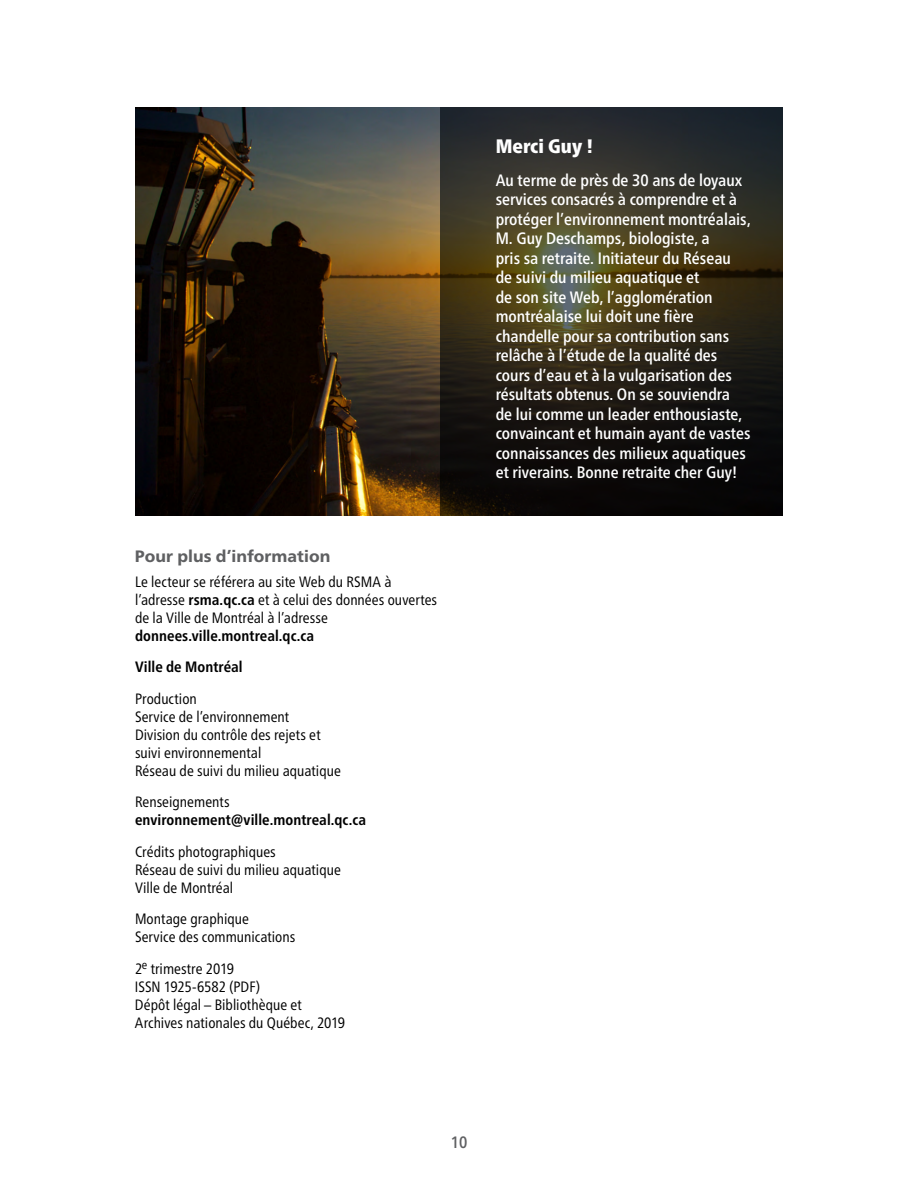
<style>
.page{position:relative;width:918px;height:1188px;background:#fff}
.page>*{position:absolute;margin:0;border:0;box-sizing:border-box;transform-origin:0 0}
.t1{font:900 condensed 19.5px "Frutiger Pro";color:#fff}
.t2{font:500 condensed 16.5px/19.5px "Frutiger Pro";color:#fff}
.t3{font:800 16.5px "Frutiger Pro";color:#5f6062}
.t4{font:500 condensed 16.5px "Frutiger Pro";color:#5f6062}
.t5{font:condensed 15px/18px "Frutiger Pro";color:#000}
.t6{font:700 condensed 15px/31.5px "Frutiger Pro";letter-spacing:.005em;color:#000}
.s1{font-weight:700}
</style>
<div class="page">
<img style="left:135px;top:107px;width:648px;height:409px">
<svg style="left:440px;top:108px;width:343px;height:408px;background:#2b271b"></svg>
<p class="t3" style="left:135px;top:546px;width:197px">Pour plus d’information</p>
<p class="t5" style="left:135px;top:572px;width:304px">Le lecteur se référera au site Web du RSMA à l’adresse <span class="s1">rsma.qc.ca</span> et à celui des données ouvertes de la Ville de Montréal à l’adresse</p>
<p class="t6" style="left:135px;top:619px;width:181px">donnees.ville.montreal.qc.ca<br>Ville de Montréal</p>
<p class="t5" style="left:135px;top:689px;width:207px">Production<br>Service de l’environnement<br>Division du contrôle des rejets et suivi environnemental<br>Réseau de suivi du milieu aquatique</p>
<p class="t5" style="left:135px;top:793px;width:96px">Renseignements</p>
<p class="t6" style="left:135px;top:804px;width:233px">environnement@ville.montreal.qc.ca</p>
<p class="t5" style="left:135px;top:842px;width:207px">Crédits photographiques<br>Réseau de suivi du milieu aquatique<br>Ville de Montréal</p>
<p class="t5" style="left:135px;top:910px;width:162px">Montage graphique<br>Service des communications</p>
<p class="t5" style="left:135px;top:959px;width:212px">2<sup>e</sup> trimestre 2019<br>ISSN 1925-6582 (PDF)<br>Dépôt légal – Bibliothèque et<br>Archives nationales du Québec, 2019</p>
<p class="t1" style="left:496px;top:134px;width:99px">Merci Guy !</p>
<p class="t2" style="left:496px;top:170px;width:256px">Au terme de près de 30 ans de loyaux services consacrés à comprendre et à protéger l’environnement montréalais, M. Guy Deschamps, biologiste, a<br>pris sa retraite. Initiateur du Réseau de suivi du milieu aquatique et<br>de son site Web, l’agglomération montréalaise lui doit une fière chandelle pour sa contribution sans relâche à l’étude de la qualité des cours d’eau et à la vulgarisation des résultats obtenus. On se souviendra de lui comme un leader enthousiaste, convaincant et humain ayant de vastes connaissances des milieux aquatiques et riverains. Bonne retraite cher Guy!</p>
<p class="t4" style="left:451px;top:1132px;width:18px">10</p>
</div>
